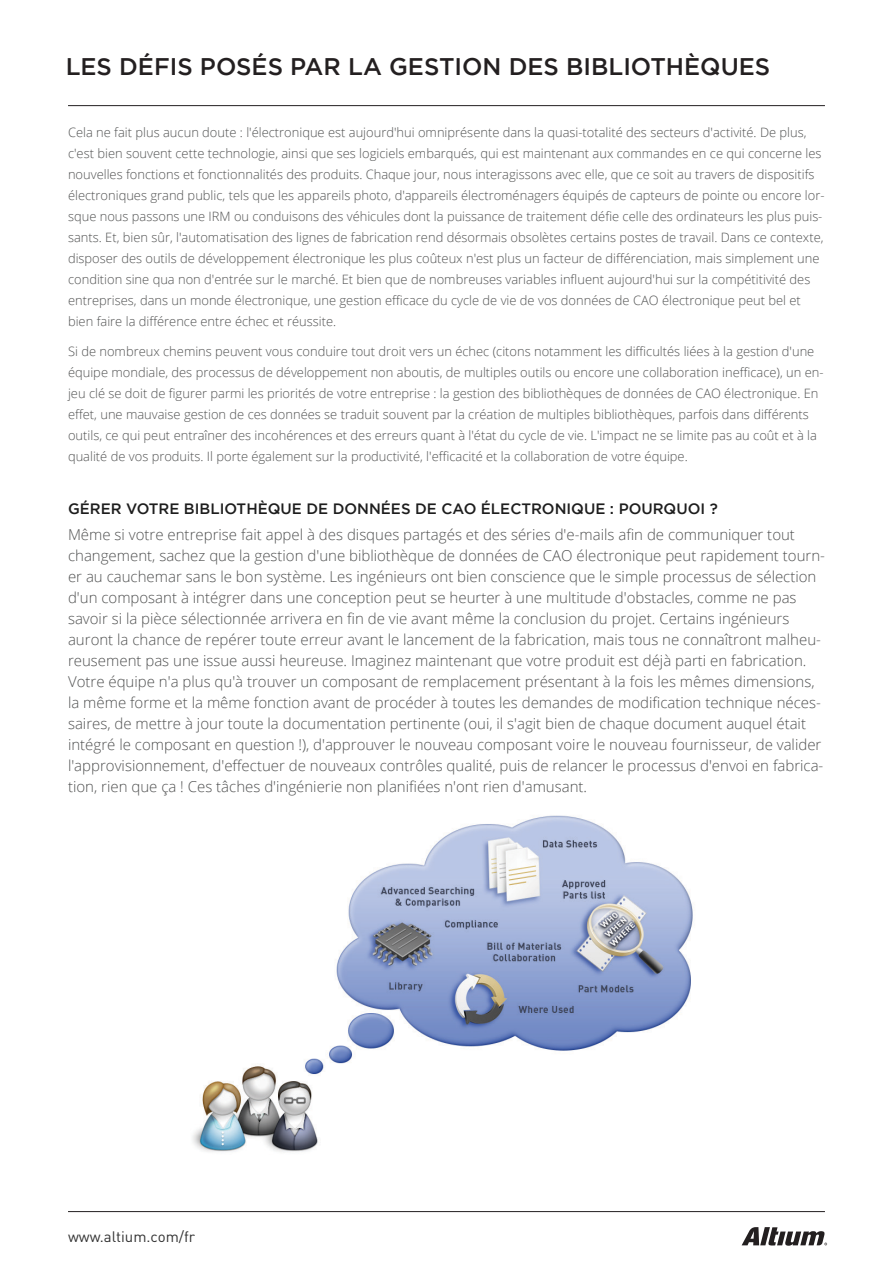
<style>
.page{position:relative;width:893px;height:1263px;background:#fff}
.page>*{position:absolute;margin:0;border:0;box-sizing:border-box;transform-origin:0 0}
.t1{font:500 24px "Gotham";color:#231f20}
.Basic_Content{font:300 15px/21px "Open Sans";color:#515252}
.Caps_Title{font:500 15px "Gotham";color:#1d1d1d}
.t2{font:15px "DIN Pro";color:#323232}
.Basic_Content-2{font:300 12.9px/21px "Open Sans";color:#515252}
</style>
<div class="page">
<svg style="left:742px;top:1227px;width:85px;height:19px"></svg>
<hr style="left:68px;top:1211px;width:757px;height:1px;background:#231f20">
<hr style="left:68px;top:105px;width:757px;height:1px;background:#231f20">
<img style="left:192px;top:815px;width:501px;height:337px">
<h1 class="t1" style="left:66px;top:53px;width:706px">LES DÉFIS POSÉS PAR LA GESTION DES BIBLIOTHÈQUES</h1>
<p class="Basic_Content-2" style="left:68px;top:122px;width:758px">Cela ne fait plus aucun doute : l'électronique est aujourd'hui omniprésente dans la quasi-totalité des secteurs d'activité. De plus, c'est bien souvent cette technologie, ainsi que ses logiciels embarqués, qui est maintenant aux commandes en ce qui concerne les nouvelles fonctions et fonctionnalités des produits. Chaque jour, nous interagissons avec elle, que ce soit au travers de dispositifs électroniques grand public, tels que les appareils photo, d'appareils électroménagers équipés de capteurs de pointe ou encore lor&shy;sque nous passons une IRM ou conduisons des véhicules dont la puissance de traitement défie celle des ordinateurs les plus puis&shy;sants. Et, bien sûr, l'automatisation des lignes de fabrication rend désormais obsolètes certains postes de travail. Dans ce contexte, disposer des outils de développement électronique les plus coûteux n'est plus un facteur de différenciation, mais simplement une condition sine qua non d'entrée sur le marché. Et bien que de nombreuses variables influent aujourd'hui sur la compétitivité des entreprises, dans un monde électronique, une gestion efficace du cycle de vie de vos données de CAO électronique peut bel et bien faire la différence entre échec et réussite.</p>
<p class="Basic_Content-2" style="left:68px;top:340px;width:757px">Si de nombreux chemins peuvent vous conduire tout droit vers un échec (citons notamment les difficultés liées à la gestion d'une équipe mondiale, des processus de développement non aboutis, de multiples outils ou encore une collaboration inefficace), un en&shy;jeu clé se doit de figurer parmi les priorités de votre entreprise : la gestion des bibliothèques de données de CAO électronique. En effet, une mauvaise gestion de ces données se traduit souvent par la création de multiples bibliothèques, parfois dans différents outils, ce qui peut entraîner des incohérences et des erreurs quant à l'état du cycle de vie. L'impact ne se limite pas au coût et à la qualité de vos produits. Il porte également sur la productivité, l'efficacité et la collaboration de votre équipe.</p>
<p class="Caps_Title" style="left:68px;top:500px;width:651px">GÉRER VOTRE BIBLIOTHÈQUE DE DONNÉES DE CAO ÉLECTRONIQUE : POURQUOI ?</p>
<p class="Basic_Content" style="left:68px;top:523px;width:758px">Même si votre entreprise fait appel à des disques partagés et des séries d'e-mails afin de communiquer tout changement, sachez que la gestion d'une bibliothèque de données de CAO électronique peut rapidement tourn&shy;er au cauchemar sans le bon système. Les ingénieurs ont bien conscience que le simple processus de sélection d'un composant à intégrer dans une conception peut se heurter à une multitude d'obstacles, comme ne pas savoir si la pièce sélectionnée arrivera en fin de vie avant même la conclusion du projet. Certains ingénieurs auront la chance de repérer toute erreur avant le lancement de la fabrication, mais tous ne connaîtront malheu&shy;reusement pas une issue aussi heureuse. Imaginez maintenant que votre produit est déjà parti en fabrication.<br>Votre équipe n'a plus qu'à trouver un composant de remplacement présentant à la fois les mêmes dimensions, la même forme et la même fonction avant de procéder à toutes les demandes de modification technique néces&shy;saires, de mettre à jour toute la documentation pertinente (oui, il s'agit bien de chaque document auquel était intégré le composant en question !), d'approuver le nouveau composant voire le nouveau fournisseur, de valider l'approvisionnement, d'effectuer de nouveaux contrôles qualité, puis de relancer le processus d'envoi en fabrica&shy;tion, rien que ça ! Ces tâches d'ingénierie non planifiées n'ont rien d'amusant.</p>
<p class="t2" style="left:68px;top:1226px;width:129px">www.altium.com/fr</p>
</div>
